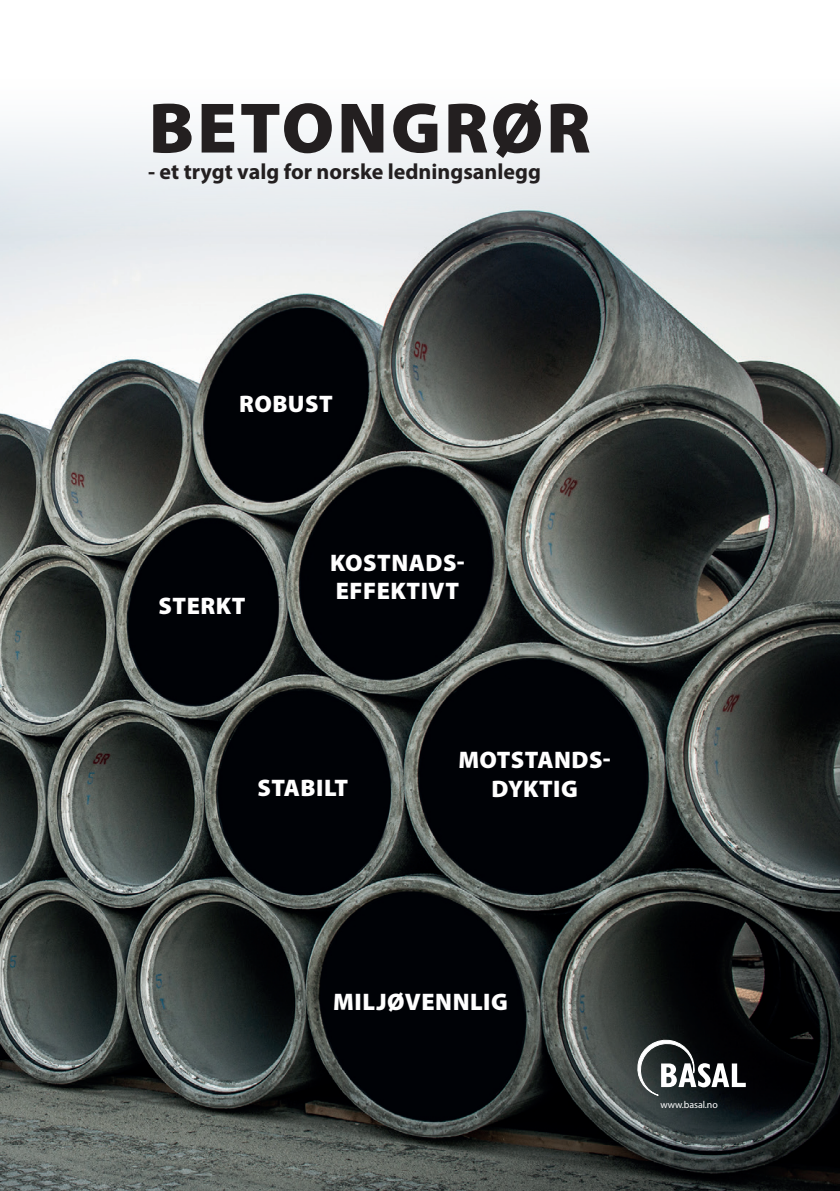
<style>
.page{position:relative;width:840px;height:1191px;background:#fff}
.page>*{position:absolute;margin:0;border:0;box-sizing:border-box;transform-origin:0 0}
.t1{font:900 72px "Myriad Pro";letter-spacing:.04em;color:#231f20}
.t2{font:900 24px/28.8px "Myriad Pro";letter-spacing:.02em;color:#fff;text-align:center}
.t3{font:700 22px "Myriad Pro";color:#231f20}
.t4{font:10px "Myriad Pro";letter-spacing:-.005em;color:#fff}
</style>
<div class="page">
<img style="left:0;top:119px;width:839px;height:1072px">
<svg style="left:637px;top:1040px;width:108px;height:55px"></svg>
<h1 class="t1" style="left:149px;top:80px;width:443px">BETONGRØR</h1>
<p class="t3" style="left:148px;top:157px;width:394px">- et trygt valg for norske ledningsanlegg</p>
<p class="t2" style="left:239px;top:388px;width:95px">ROBUST</p>
<p class="t2" style="left:158px;top:590px;width:88px">STERKT</p>
<p class="t2" style="left:330px;top:547px;width:136px;text-align:left">KOSTNADS-<br>EFFEKTIVT</p>
<p class="t2" style="left:257px;top:772px;width:92px">STABILT</p>
<p class="t2" style="left:458px;top:744px;width:154px">MOTSTANDS-<br>DYKTIG</p>
<p class="t2" style="left:333px;top:986px;width:176px">MILJØVENNLIG</p>
<p class="t4" style="left:660px;top:1098px;width:59px">www.basal.no</p>
</div>
